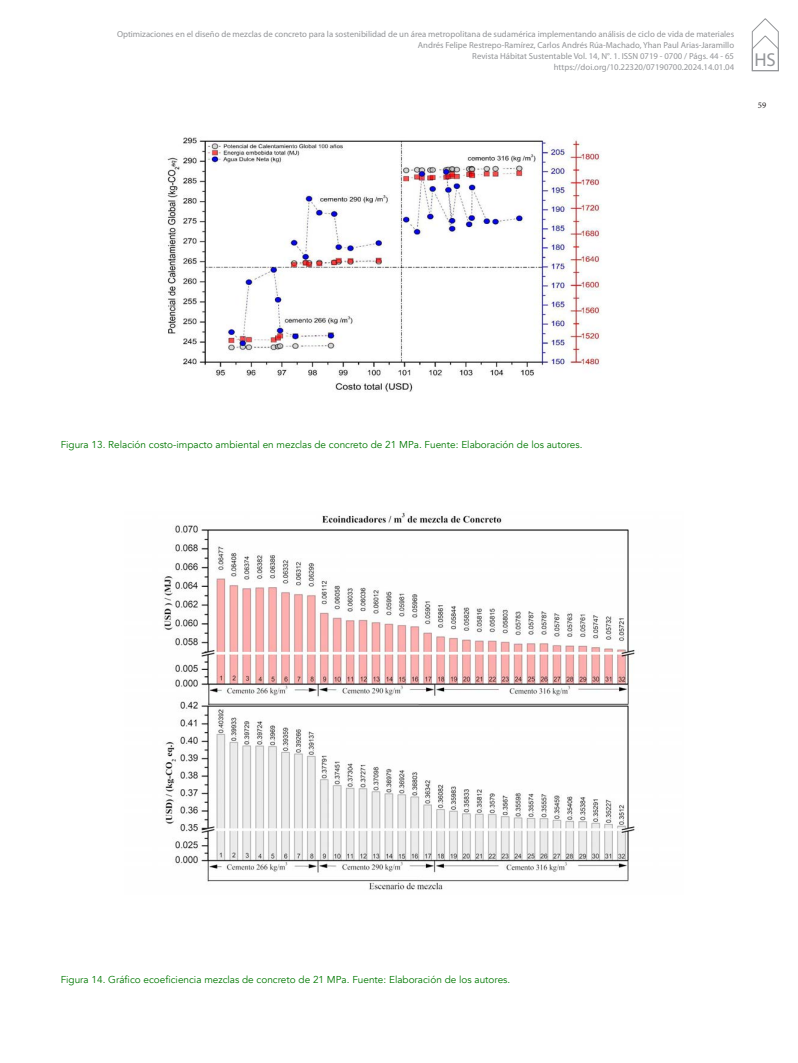
<style>
.page{position:relative;width:798px;height:1063px;background:#fff}
.page>*{position:absolute;margin:0;border:0;box-sizing:border-box;transform-origin:0 0}
.t1{font:18.75px "Myriad Pro";color:#939598}
._14_PIE_DE_FOTOS{font:10px "Avenir";color:#007800}
.t2{font:8.75px/11.2px "Myriad Pro";color:#939598;text-align:right}
.t3{font:8.75px "Minion Pro";color:#231f20}
</style>
<div class="page">
<svg style="left:751px;top:18px;width:27px;height:53px"></svg>
<img style="left:167px;top:137px;width:434px;height:255px">
<img style="left:164px;top:512px;width:471px;height:378px">
<p class="t2" style="left:117px;top:28px;width:618px">Optimizaciones en el diseño de mezclas de concreto para la sostenibilidad de un área metropolitana de sudamérica implementando análisis de ciclo de vida de materiales Andrés Felipe Restrepo-Ramírez, Carlos Andrés Rúa-Machado, Yhan Paul Arias-Jaramillo<br>Revista Hábitat Sustentable Vol. 14, N°. 1. ISSN 0719 - 0700 / Págs. 44 - 65<br>https://doi.org/10.22320/07190700.2024.14.01.04</p>
<h1 class="t1" style="left:754px;top:48px;width:23px">HS</h1>
<p class="t3" style="left:757px;top:99px;width:10px">59</p>
<p class="_14_PIE_DE_FOTOS" style="left:61px;top:438px;width:523px">Figura 13. Relación costo-impacto ambiental en mezclas de concreto de 21 MPa. Fuente: Elaboración de los autores.</p>
<p class="_14_PIE_DE_FOTOS" style="left:61px;top:974px;width:451px">Figura 14. Gráfico ecoeficiencia mezclas de concreto de 21 MPa. Fuente: Elaboración de los autores.</p>
</div>
